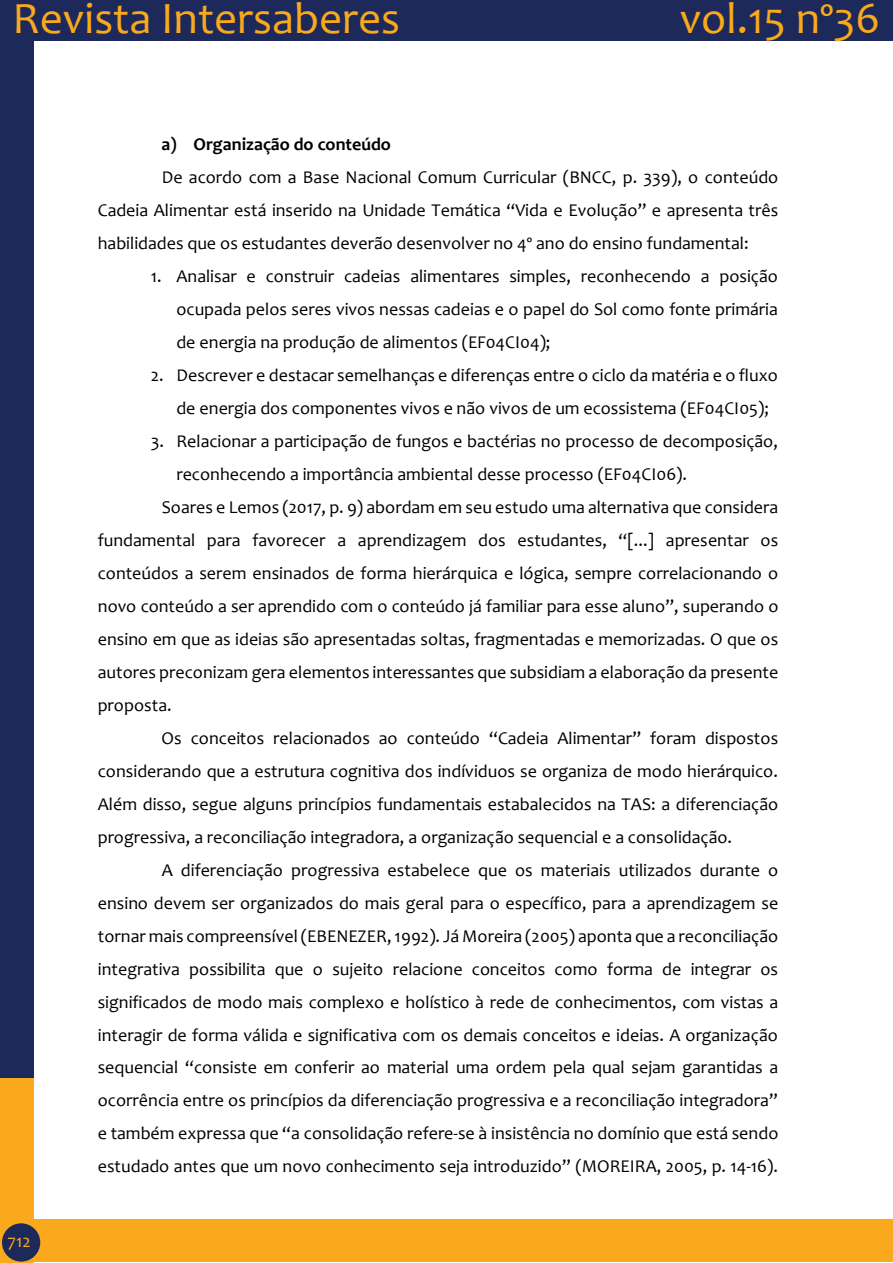
<style>
.page{position:relative;width:893px;height:1263px;background:#fff}
.page>*{position:absolute;margin:0;border:0;box-sizing:border-box;transform-origin:0 0}
.t1{font:45px "Candara";color:#f9a91b}
.t2{font:18px/32.8px "Candara";color:#000;text-align:justify}
.t3{font:700 18px "Candara";color:#000}
.t4{font:18px "Candara";color:#f9a91b}
</style>
<div class="page">
<div style="left:0;top:0;width:33px;height:1081px;background:#1d295a"></div>
<div style="left:0;top:0;width:893px;height:41px;background:#1d295a"></div>
<div style="left:0;top:1078px;width:33px;height:185px;background:#f9a91b"></div>
<div style="left:21px;top:1219px;width:872px;height:43px;background:#f9a91b"></div>
<div style="left:2px;top:1223px;width:38px;height:38px;background:#1d295a;border-radius:50%"></div>
<h1 class="t1" style="left:13px;top:-9px;width:389px">Revista Intersaberes</h1>
<h1 class="t1" style="left:680px;top:-9px;width:202px">vol.15 nº36</h1>
<p class="t4" style="left:8px;top:1229px;width:25px">712</p>
<p class="t3" style="left:162px;top:133px;width:231px">a) Organização do conteúdo</p>
<p class="t2" style="left:162px;top:161px;width:618px">De acordo com a Base Nacional Comum Curricular (BNCC, p. 339), o conteúdo</p>
<p class="t2" style="left:98px;top:194px;width:682px">Cadeia Alimentar está inserido na Unidade Temática “Vida e Evolução” e apresenta três</p>
<p class="t2" style="left:98px;top:227px;width:652px">habilidades que os estudantes deverão desenvolver no 4º ano do ensino fundamental:</p>
<p class="t2" style="left:176px;top:260px;width:603px;text-indent:-26px">1. Analisar e construir cadeias alimentares simples, reconhecendo a posição ocupada pelos seres vivos nessas cadeias e o papel do Sol como fonte primária de energia na produção de alimentos (EF04CI04);</p>
<p class="t2" style="left:176px;top:359px;width:603px;text-indent:-26px">2. Descrever e destacar semelhanças e diferenças entre o ciclo da matéria e o fluxo de energia dos componentes vivos e não vivos de um ecossistema (EF04CI05);</p>
<p class="t2" style="left:151px;top:425px;width:629px">3. Relacionar a participação de fungos e bactérias no processo de decomposição,</p>
<p class="t2" style="left:176px;top:458px;width:512px">reconhecendo a importância ambiental desse processo (EF04CI06).</p>
<p class="t2" style="left:162px;top:491px;width:618px">Soares e Lemos (2017, p. 9) abordam em seu estudo uma alternativa que considera</p>
<p class="t2" style="left:98px;top:524px;width:682px">fundamental para favorecer a aprendizagem dos estudantes, “[...] apresentar os</p>
<p class="t2" style="left:98px;top:556px;width:682px">conteúdos a serem ensinados de forma hierárquica e lógica, sempre correlacionando o</p>
<p class="t2" style="left:98px;top:589px;width:682px">novo conteúdo a ser aprendido com o conteúdo já familiar para esse aluno”, superando o</p>
<p class="t2" style="left:98px;top:622px;width:682px">ensino em que as ideias são apresentadas soltas, fragmentadas e memorizadas. O que os</p>
<p class="t2" style="left:98px;top:655px;width:682px">autores preconizam gera elementos interessantes que subsidiam a elaboração da presente</p>
<p class="t2" style="left:98px;top:688px;width:75px">proposta.</p>
<p class="t2" style="left:162px;top:721px;width:618px">Os conceitos relacionados ao conteúdo “Cadeia Alimentar” foram dispostos</p>
<p class="t2" style="left:98px;top:754px;width:682px">considerando que a estrutura cognitiva dos indíviduos se organiza de modo hierárquico.</p>
<p class="t2" style="left:98px;top:787px;width:682px">Além disso, segue alguns princípios fundamentais estabalecidos na TAS: a diferenciação</p>
<p class="t2" style="left:98px;top:820px;width:636px">progressiva, a reconciliação integradora, a organização sequencial e a consolidação.</p>
<p class="t2" style="left:162px;top:853px;width:618px">A diferenciação progressiva estabelece que os materiais utilizados durante o</p>
<p class="t2" style="left:98px;top:886px;width:682px">ensino devem ser organizados do mais geral para o específico, para a aprendizagem se</p>
<p class="t2" style="left:98px;top:919px;width:682px">tornar mais compreensível (EBENEZER, 1992). Já Moreira (2005) aponta que a reconciliação</p>
<p class="t2" style="left:98px;top:952px;width:682px">integrativa possibilita que o sujeito relacione conceitos como forma de integrar os</p>
<p class="t2" style="left:98px;top:985px;width:682px">significados de modo mais complexo e holístico à rede de conhecimentos, com vistas a</p>
<p class="t2" style="left:98px;top:1018px;width:681px">interagir de forma válida e significativa com os demais conceitos e ideias. A organização</p>
<p class="t2" style="left:98px;top:1051px;width:682px">sequencial “consiste em conferir ao material uma ordem pela qual sejam garantidas a</p>
<p class="t2" style="left:98px;top:1084px;width:682px">ocorrência entre os princípios da diferenciação progressiva e a reconciliação integradora”</p>
<p class="t2" style="left:98px;top:1117px;width:682px">e também expressa que “a consolidação refere-se à insistência no domínio que está sendo</p>
<p class="t2" style="left:98px;top:1150px;width:682px">estudado antes que um novo conhecimento seja introduzido” (MOREIRA, 2005, p. 14-16).</p>
</div>
